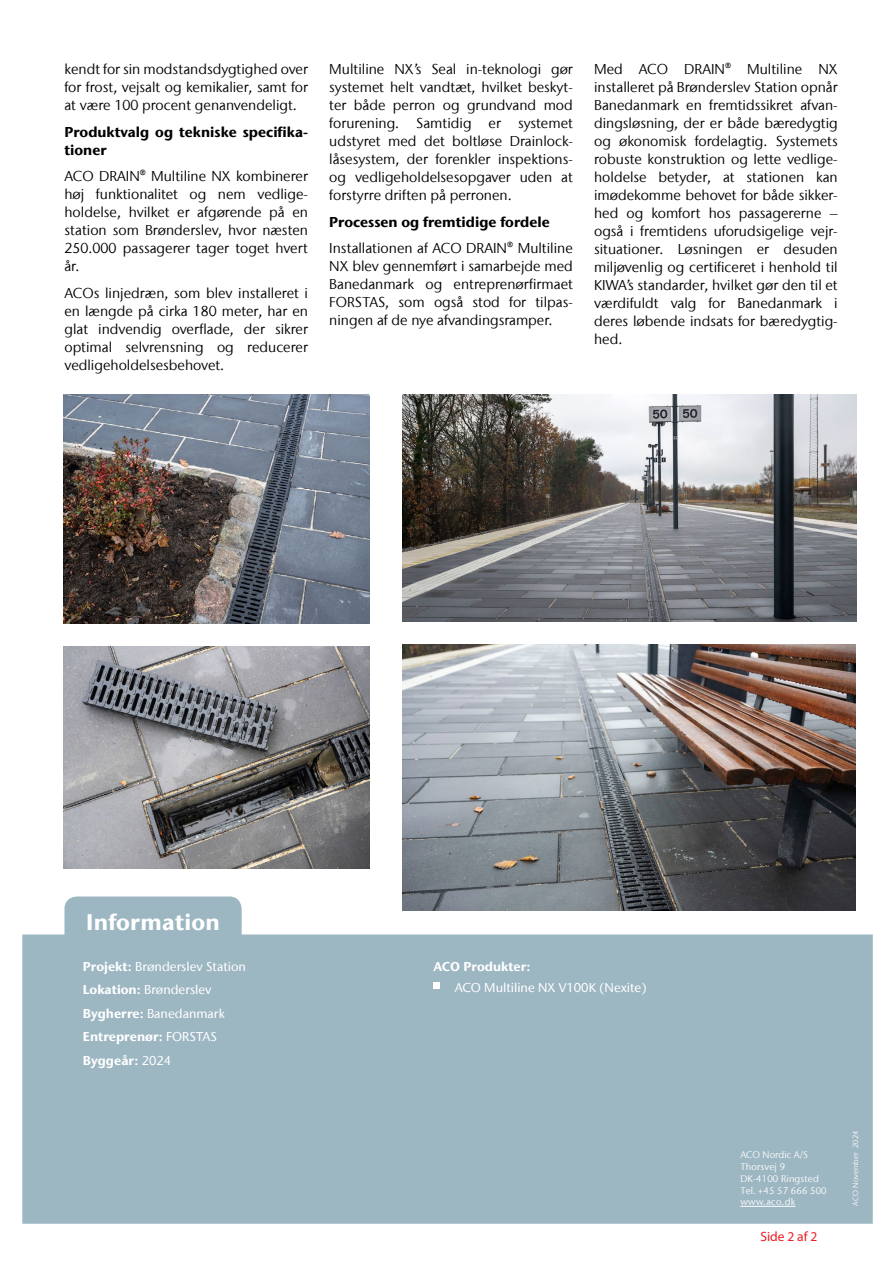
<style>
.page{position:relative;width:893px;height:1263px;background:#fff}
.page>*{position:absolute;margin:0;border:0;box-sizing:border-box;transform-origin:0 0}
.Brødtekst{font:700 22.5px "Stone Sans IIITC Com";letter-spacing:.01em;color:#fff}
.Brødtekst-2{font:14.25px/18px "Stone Sans IIITC Com";color:#000;text-align:justify}
.Brødtekst-3{font:700 14.25px/18px "Stone Sans IIITC Com";color:#000}
.Brødtekst-4{font:13.5px "Myriad Pro";color:#ed1d24}
.Brødtekst-5{font:500 12.75px "Stone Sans IIITC Com";color:#fff}
.Brødtekst-6{font:700 12.75px "Stone Sans IIITC Com";color:#fff}
.t1{font:9.6px "Stone Sans IIITC Com";letter-spacing:.015em;color:#fff}
.t2{font:7.5px "Stone Sans IIITC Com";letter-spacing:.015em;color:#fff}
.s1{font-weight:700}
.s2{font-weight:500}
</style>
<div class="page">
<svg style="left:22px;top:896px;width:851px;height:328px;background:#a3bbc6"></svg>
<hr style="left:740px;top:1206px;width:55px;height:1px;background:#fff">
<div style="left:433px;top:982px;width:7px;height:7px;background:#fff"></div>
<img style="left:403px;top:394px;width:453px;height:228px">
<img style="left:64px;top:394px;width:306px;height:229px">
<img style="left:64px;top:646px;width:306px;height:223px">
<img style="left:402px;top:645px;width:454px;height:265px">
<p class="Brødtekst-2" style="left:64px;top:60px;width:245px">kendt for sin modstandsdygtighed over for frost, vejsalt og kemikalier, samt for at være 100 procent genanvendeligt.</p>
<p class="Brødtekst-3" style="left:64px;top:122px;width:245px">Produktvalg og tekniske specifika&shy;tioner</p>
<p class="Brødtekst-2" style="left:64px;top:167px;width:245px">ACO DRAIN® Multiline NX kombinerer høj funktionalitet og nem vedlige&shy;holdelse, hvilket er afgørende på en station som Brønderslev, hvor næsten 250.000 passagerer tager toget hvert år.</p>
<p class="Brødtekst-2" style="left:64px;top:283px;width:245px">ACOs linjedræn, som blev installeret i en længde på cirka 180 meter, har en glat indvendig overflade, der sikrer optimal selvrensning og reducerer vedligeholdelsesbehovet.</p>
<p class="Brødtekst-2" style="left:329px;top:60px;width:245px">Multiline NX’s Seal in-teknologi gør systemet helt vandtæt, hvilket beskyt&shy;ter både perron og grundvand mod forurening. Samtidig er systemet udstyret med det boltløse Drainlock&shy;låsesystem, der forenkler inspektions&shy;og vedligeholdelsesopgaver uden at forstyrre driften på perronen.</p>
<p class="Brødtekst-3" style="left:329px;top:212px;width:222px">Processen og fremtidige fordele</p>
<p class="Brødtekst-2" style="left:329px;top:239px;width:245px">Installationen af ACO DRAIN® Multiline NX blev gennemført i samarbejde med Banedanmark og entreprenørfirmaet FORSTAS, som også stod for tilpas&shy;ningen af de nye afvandingsramper.</p>
<p class="Brødtekst-2" style="left:594px;top:60px;width:245px">Med ACO DRAIN® Multiline NX installeret på Brønderslev Station opnår Banedanmark en fremtidssikret afvan&shy;dingsløsning, der er både bæredygtig og økonomisk fordelagtig. Systemets robuste konstruktion og lette vedlige&shy;holdelse betyder, at stationen kan imødekomme behovet for både sikker&shy;hed og komfort hos passagererne – også i fremtidens uforudsigelige vejr&shy;situationer. Løsningen er desuden miljøvenlig og certificeret i henhold til KIWA’s standarder, hvilket gør den til et værdifuldt valg for Banedanmark i deres løbende indsats for bæredygtig&shy;hed.</p>
<p class="Brødtekst" style="left:86px;top:907px;width:135px">Information</p>
<p class="Brødtekst-5" style="left:83px;top:958px;width:165px"><span class="s1">Projekt:</span> Brønderslev Station</p>
<p class="Brødtekst-5" style="left:83px;top:982px;width:130px"><span class="s1">Lokation:</span> Brønderslev</p>
<p class="Brødtekst-5" style="left:83px;top:1005px;width:143px"><span class="s1">Bygherre:</span> Banedanmark</p>
<p class="Brødtekst-6" style="left:83px;top:1028px;width:136px">Entreprenør: <span class="s2">FORSTAS</span></p>
<p class="Brødtekst-6" style="left:83px;top:1052px;width:90px">Byggeår: <span class="s2">2024</span></p>
<p class="Brødtekst-6" style="left:433px;top:958px;width:99px">ACO Produkter:</p>
<p class="Brødtekst-5" style="left:455px;top:979px;width:193px">ACO Multiline NX V100K (Nexite)</p>
<p class="t1" style="left:740px;top:1149px;width:69px">ACO Nordic A/S</p>
<p class="t1" style="left:740px;top:1161px;width:46px">Thorsvej 9</p>
<p class="t1" style="left:740px;top:1173px;width:80px">DK-4100 Ringsted</p>
<p class="t1" style="left:740px;top:1185px;width:88px">Tel. +45 57 666 500</p>
<p class="t1" style="left:740px;top:1196px;width:57px">www.aco.dk</p>
<p class="Brødtekst-4" style="left:760px;top:1228px;width:59px">Side 2 af 2</p>
<p class="t2" style="left:851px;top:1205px;width:76px;rotate:-90deg">ACO November 2024</p>
</div>
